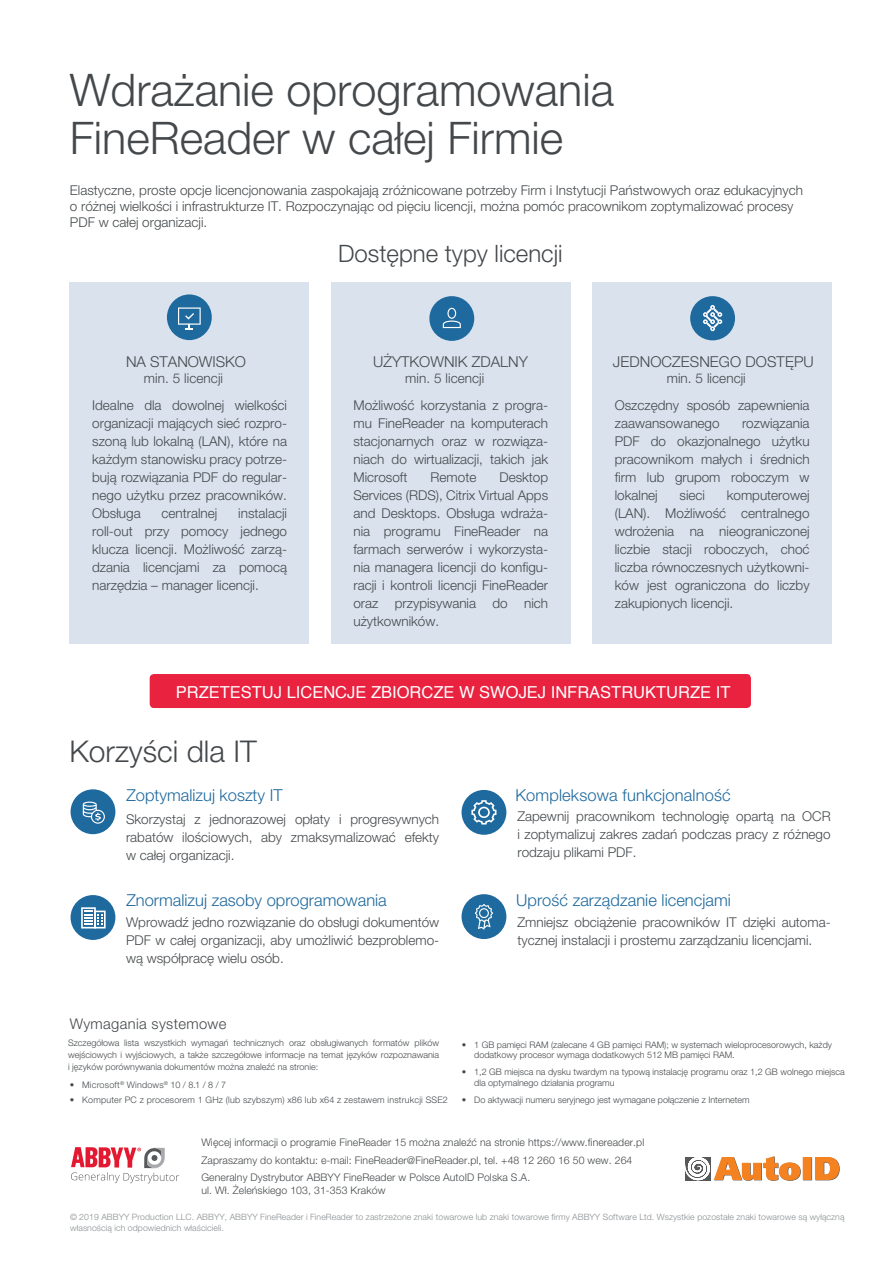
<style>
.page{position:relative;width:893px;height:1263px;background:#fff}
.page>*{position:absolute;margin:0;border:0;box-sizing:border-box;transform-origin:0 0}
.t1{font:300 45px/48px "Helvetica Neue LT Pro";color:#44484b}
.t2{font:300 30px "Helvetica Neue LT Pro";color:#44484b}
.t3{font:300 24px "Helvetica Neue LT Pro";color:#44484b}
.t4{font:300 18px "Helvetica Neue LT Pro";color:#fff}
.t5{font:300 16.5px "Helvetica Neue LT Pro";color:#1e699d}
.t6{font:16.5px "Helvetica";color:#fff}
.t7{font:300 15px "Helvetica Neue LT Pro";color:#44484b}
.t8{font:300 14.7px "Helvetica Neue LT Pro";letter-spacing:.025em;color:#44484b}
.t9{font:300 13.5px/18px "Helvetica Neue LT Pro";color:#44484b;text-align:justify}
.t10{font:300 10.5px/17.5px "Helvetica Neue LT Pro";letter-spacing:.005em;color:#44484b}
.t11{font:300 9px/10.8px "Helvetica Neue LT Pro";color:#44484b}
.t12{font:300 9px "Helvetica Neue LT Pro";letter-spacing:.02em;color:#44484b}
.t13{font:300 8.7px/10.5px "Helvetica Neue LT Pro";letter-spacing:.01em;color:#898e91}
</style>
<div class="page">
<div style="left:69px;top:282px;width:240px;height:361px;background:#d9e2ed"></div>
<div style="left:331px;top:282px;width:240px;height:361px;background:#d9e2ed"></div>
<div style="left:592px;top:282px;width:240px;height:361px;background:#d9e2ed"></div>
<div style="left:167px;top:294px;width:45px;height:46px;background:#1e699d;border-radius:50%"></div>
<svg style="left:178px;top:307px;width:23px;height:22px"></svg>
<div style="left:429px;top:296px;width:45px;height:45px;background:#1e699d;border-radius:50%"></div>
<svg style="left:443px;top:308px;width:18px;height:20px"></svg>
<div style="left:690px;top:296px;width:45px;height:44px;background:#1e699d;border-radius:50%"></div>
<svg style="left:703px;top:305px;width:19px;height:26px"></svg>
<div style="left:462px;top:894px;width:44px;height:45px;background:#1e699d;border-radius:50%"></div>
<svg style="left:475px;top:904px;width:18px;height:26px"></svg>
<div style="left:71px;top:789px;width:44px;height:45px;background:#1e699d;border-radius:50%"></div>
<svg style="left:83px;top:801px;width:22px;height:23px"></svg>
<div style="left:71px;top:895px;width:44px;height:45px;background:#1e699d;border-radius:50%"></div>
<svg style="left:81px;top:907px;width:25px;height:21px"></svg>
<div style="left:462px;top:790px;width:44px;height:45px;background:#1e699d;border-radius:50%"></div>
<svg style="left:471px;top:800px;width:25px;height:24px"></svg>
<svg style="left:71px;top:1147px;width:108px;height:36px"></svg>
<svg style="left:685px;top:1156px;width:155px;height:25px"></svg>
<div style="left:150px;top:674px;width:601px;height:34px;background:#e92240;border-radius:4px"></div>
<h1 class="t1" style="left:70px;top:65px;width:546px">Wdrażanie oprogramowania<br>FineReader w całej Firmie</h1>
<p class="t9" style="left:70px;top:181px;width:734px;line-height:16.2px;text-align:left">Elastyczne, proste opcje licencjonowania zaspokajają zróżnicowane potrzeby Firm i Instytucji Państwowych oraz edukacyjnych o różnej wielkości i infrastrukturze IT. Rozpoczynając od pięciu licencji, można pomóc pracownikom zoptymalizować procesy<br>PDF w całej organizacji.</p>
<h3 class="t3" style="left:338px;top:238px;width:226px">Dostępne typy licencji</h3>
<p class="t7" style="left:126px;top:352px;width:122px">NA STANOWISKO</p>
<p class="t9" style="left:144px;top:369px;width:81px">min. 5 licencji</p>
<p class="t9" style="left:92px;top:396px;width:196px">Idealne dla dowolnej wielkości organizacji mających sieć rozpro&shy;szoną lub lokalną (LAN), które na każdym stanowisku pracy potrze&shy;bują rozwiązania PDF do regular&shy;nego użytku przez pracowników.<br>Obsługa</p>
<p class="t9" style="left:92px;top:504px;width:196px;text-indent:146px">instalacji roll-out przy pomocy jednego klucza licencji. Możliwość zarzą&shy;dzania licencjami za pomocą narzędzia – manager licencji.</p>
<p class="t9" style="left:162px;top:504px;width:57px">centralnej</p>
<p class="t7" style="left:373px;top:352px;width:156px">UŻYTKOWNIK ZDALNY</p>
<p class="t9" style="left:405px;top:369px;width:81px">min. 5 licencji</p>
<p class="t9" style="left:353px;top:396px;width:196px">Możliwość korzystania z progra&shy;mu FineReader na komputerach stacjonarnych oraz w rozwiąza&shy;niach do wirtualizacji, takich jak Microsoft</p>
<p class="t9" style="left:353px;top:468px;width:196px;text-indent:146px">Desktop Services (RDS), Citrix Virtual Apps and Desktops. Obsługa wdraża&shy;nia programu FineReader na farmach serwerów i wykorzysta&shy;nia managera licencji do konfigu&shy;racji i kontroli licencji FineReader oraz przypisywania do nich użytkowników.</p>
<p class="t9" style="left:431px;top:468px;width:47px">Remote</p>
<p class="t7" style="left:613px;top:352px;width:202px">JEDNOCZESNEGO DOSTĘPU</p>
<p class="t9" style="left:667px;top:369px;width:81px">min. 5 licencji</p>
<p class="t9" style="left:615px;top:396px;width:196px">Oszczędny sposób zapewnienia zaawansowanego</p>
<p class="t9" style="left:615px;top:414px;width:196px;text-indent:127px">rozwiązania PDF do okazjonalnego użytku pracownikom małych i średnich firm lub grupom roboczym w lokalnej</p>
<p class="t9" style="left:615px;top:486px;width:196px;text-indent:112px">komputerowej (LAN). Możliwość centralnego wdrożenia na nieograniczonej liczbie stacji roboczych, choć liczba równoczesnych użytkowni&shy;ków jest ograniczona do liczby zakupionych licencji.</p>
<p class="t9" style="left:680px;top:486px;width:27px">sieci</p>
<h3 class="t4" style="left:205px;top:680px;width:509px">PRZETESTUJ TYP LICENCJI W SWOJEJ INFRASTRUKTURZE IT</h3>
<p class="t6" style="left:176px;top:679px;width:556px">PRZETESTUJ LICENCJE ZBIORCZE W SWOJEJ INFRASTRUKTURZE IT</p>
<h2 class="t2" style="left:69px;top:732px;width:189px">Korzyści dla IT</h2>
<p class="t5" style="left:126px;top:785px;width:158px">Zoptymalizuj koszty IT</p>
<p class="t5" style="left:515px;top:785px;width:217px">Kompleksowa funkcjonalność</p>
<p class="t9" style="left:126px;top:810px;width:315px">Skorzystaj z jednorazowej opłaty i progresywnych rabatów ilościowych, aby zmaksymalizować efekty w całej organizacji.</p>
<p class="t9" style="left:517px;top:806px;width:315px">Zapewnij pracownikom technologię opartą na OCR i zoptymalizuj zakres zadań podczas pracy z różnego rodzaju plikami PDF.</p>
<p class="t5" style="left:126px;top:890px;width:262px">Znormalizuj zasoby oprogramowania</p>
<p class="t5" style="left:516px;top:890px;width:216px">Uprość zarządzanie licencjami</p>
<p class="t9" style="left:126px;top:912px;width:315px">Wprowadź jedno rozwiązanie do obsługi dokumentów PDF w całej organizacji, aby umożliwić bezproblemo&shy;wą współpracę wielu osób.</p>
<p class="t9" style="left:517px;top:912px;width:315px">Zmniejsz obciążenie pracowników IT dzięki automa&shy;tycznej instalacji i prostemu zarządzaniu licencjami.</p>
<p class="t8" style="left:70px;top:1015px;width:158px">Wymagania systemowe</p>
<p class="t11" style="left:68px;top:1036px;width:373px;line-height:12px;text-align:justify">Szczegółowa lista wszystkich wymagań technicznych oraz obsługiwanych formatów plików wejściowych i wyjściowych, a także szczegółowe informacje na temat języków rozpoznawania i języków porównywania dokumentów można znaleźć na stronie:</p>
<p class="t12" style="left:70px;top:1079px;width:158px">• Microsoft<sup>®</sup> Windows<sup>®</sup> 10 / 8.1 / 8 / 7</p>
<p class="t12" style="left:70px;top:1094px;width:380px">• Komputer PC z procesorem 1 GHz (lub szybszym) x86 lub x64 z zestawem instrukcji SSE2</p>
<p class="t11" style="left:474px;top:1039px;width:359px;text-indent:-13px">• 1 GB pamięci RAM (zalecane 4 GB pamięci RAM); w systemach wieloprocesorowych, każdy dodatkowy procesor wymaga dodatkowych 512 MB pamięci RAM.</p>
<p class="t11" style="left:474px;top:1066px;width:372px;text-indent:-13px">• 1,2 GB miejsca na dysku twardym na typową instalację programu oraz 1,2 GB wolnego miejsca dla optymalnego działania programu</p>
<p class="t11" style="left:462px;top:1094px;width:289px">• Do aktywacji numeru seryjnego jest wymagane połączenie z Internetem</p>
<p class="t10" style="left:201px;top:1133px;width:444px">Więcej informacji o programie FineReader 15 można znaleźć na stronie https://www.finereader.pl<br>Zapraszamy do kontaktu: e-mail: FineReader@FineReader.pl, tel. +48 12 260 16 50 wew. 264<br>Generalny Dystrybutor ABBYY FineReader w Polsce AutoID Polska S.A.</p>
<p class="t10" style="left:201px;top:1181px;width:186px">ul. Wł. Żeleńskiego 103, 31-353 Kraków</p>
<p class="t13" style="left:70px;top:1211px;width:776px">© 2019 ABBYY Production LLC. ABBYY, ABBYY FineReader i FineReader to zastrzeżone znaki towarowe lub znaki towarowe firmy ABBYY Software Ltd. Wszystkie pozostałe znaki towarowe są wyłączną własnością ich odpowiednich właścicieli.</p>
</div>
